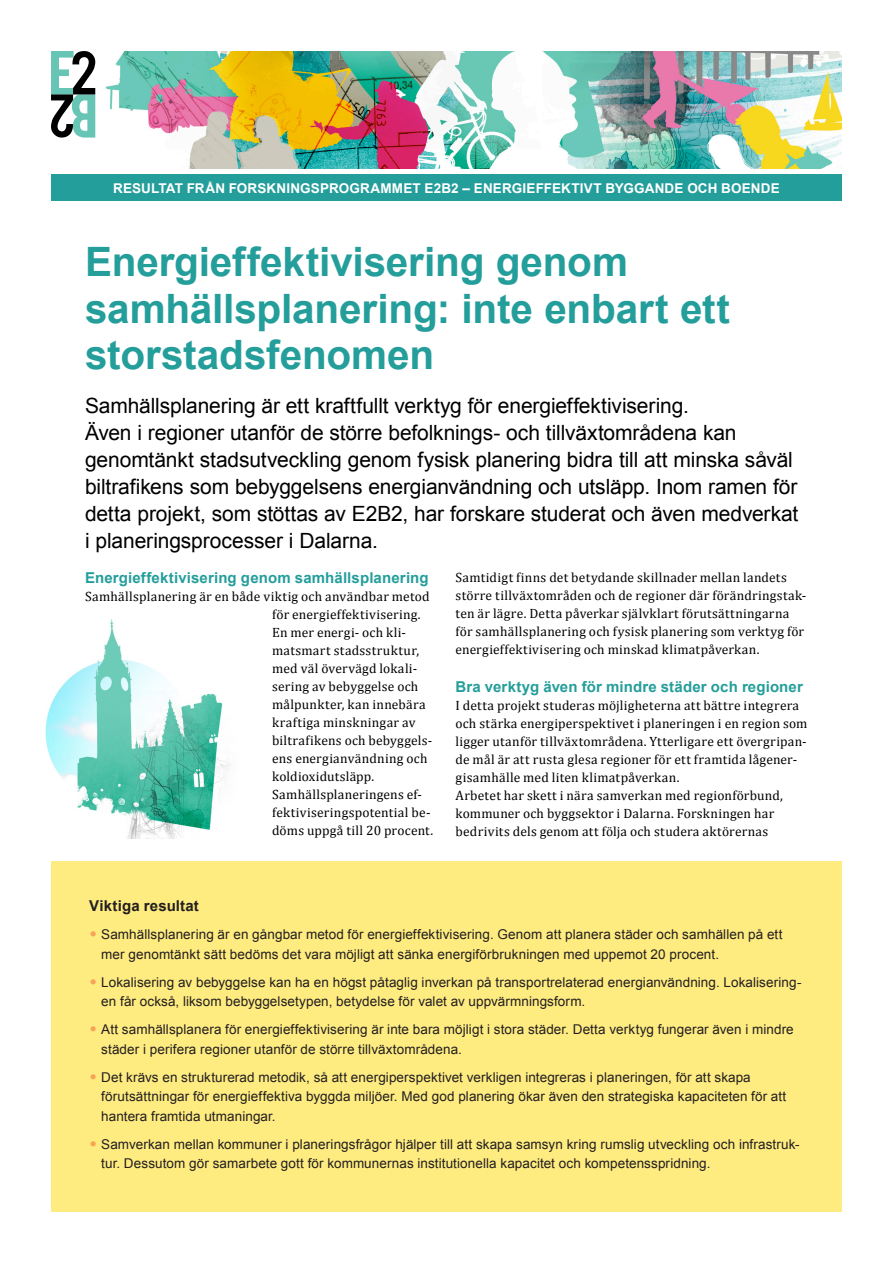
<style>
.page{position:relative;width:893px;height:1263px;background:#fff}
.page>*{position:absolute;margin:0;border:0;box-sizing:border-box;transform-origin:0 0}
._02_Subtitle{font:700 40.5px/46.5px "Arial";letter-spacing:-.005em;color:#249e9b}
._05_Bullet_list_box{font:21px/27px "Arial";letter-spacing:-.005em;color:#000001}
._03_Copy{font:700 15px "Arial";letter-spacing:.01em;color:#249e9b}
._06_Bullet_list{font:700 15px "Arial";letter-spacing:.01em;color:#231f20}
._03_Copy-2{font:13.5px/18px "Cambria";letter-spacing:.02em;color:#000001}
.t1{font:13.5px/19.5px "Arial";letter-spacing:.005em;color:#231f20}
._02_Subhead{font:700 13.5px "Arial";letter-spacing:.01em;color:#fff}
.s1{font-family:"Calibri";font-size:16.5px;color:#f8a355}
</style>
<div class="page">
<div style="left:51px;top:174px;width:791px;height:27px;background:#249e9b"></div>
<svg style="left:51px;top:51px;width:44px;height:87px"></svg>
<img style="left:105px;top:51px;width:737px;height:117px">
<img style="left:45px;top:619px;width:185px;height:220px">
<div style="left:51px;top:862px;width:791px;height:350px;background:#ffec81"></div>
<p class="_02_Subhead" style="left:113px;top:180px;width:668px">RESULTAT FRÅN FORSKNINGSPROGRAMMET E2B2 – ENERGIEFFEKTIVT BYGGANDE OCH BOENDE</p>
<p class="_02_Subtitle" style="left:85px;top:240px;width:646px">Energieffektivisering genom samhällsplanering: inte enbart ett storstadsfenomen</p>
<p class="_05_Bullet_list_box" style="left:85px;top:392px;width:715px">Samhällsplanering är ett kraftfullt verktyg för energieffektivisering.<br>Även i regioner utanför de större befolknings- och tillväxtområdena kan genomtänkt stadsutveckling genom fysisk planering bidra till att minska såväl biltrafikens som bebyggelsens energianvändning och utsläpp. Inom ramen för detta projekt, som stöttas av E2B2, har forskare studerat och även medverkat i planeringsprocesser i Dalarna.</p>
<p class="_03_Copy" style="left:85px;top:568px;width:345px">Energieffektivisering genom samhällsplanering</p>
<p class="_03_Copy-2" style="left:272px;top:587px;width:162px;text-indent:-187px">Samhällsplanering är en både viktig och användbar metod för energieffektivisering.<br>En mer energi- och kli&shy;matsmart stadsstruktur, med väl övervägd lokali&shy;sering av bebyggelse och målpunkter, kan innebära kraftiga minskningar av biltrafikens och bebyggels&shy;ens energianvändning och koldioxidutsläpp.</p>
<p class="_03_Copy-2" style="left:272px;top:785px;width:163px">Samhällsplaneringens ef&shy;fektiviseringspotential be&shy;döms uppgå till 20 procent.</p>
<p class="_03_Copy-2" style="left:455px;top:569px;width:352px">Samtidigt finns det betydande skillnader mellan landets större tillväxtområden och de regioner där förändringstak&shy;ten är lägre. Detta påverkar självklart förutsättningarna för samhällsplanering och fysisk planering som verktyg för energieffektivisering och minskad klimatpåverkan.</p>
<p class="_03_Copy" style="left:455px;top:677px;width:349px">Bra verktyg även för mindre städer och regioner</p>
<p class="_03_Copy-2" style="left:455px;top:696px;width:354px">I detta projekt studeras möjligheterna att bättre integrera och stärka energiperspektivet i planeringen i en region som ligger utanför tillväxtområdena. Ytterligare ett övergripan&shy;de mål är att rusta glesa regioner för ett framtida lågener&shy;gisamhälle med liten klimatpåverkan.</p>
<p class="_03_Copy-2" style="left:455px;top:786px;width:329px">Arbetet har skett i nära samverkan med regionförbund, kommuner och byggsektor i Dalarna. Forskningen har bedrivits dels genom att följa och studera aktörernas</p>
<p class="_06_Bullet_list" style="left:89px;top:896px;width:111px">Viktiga resultat</p>
<p class="t1" style="left:101px;top:925px;width:683px;text-indent:-12px"><span class="s1">•</span> Samhällsplanering är en gångbar metod för energieffektivisering. Genom att planera städer och samhällen på ett mer genomtänkt sätt bedöms det vara möjligt att sänka energiförbrukningen med uppemot 20 procent.</p>
<p class="t1" style="left:101px;top:972px;width:702px;text-indent:-12px"><span class="s1">•</span> Lokalisering av bebyggelse kan ha en högst påtaglig inverkan på transportrelaterad energianvändning. Lokalisering&shy;en får också, liksom bebyggelsetypen, betydelse för valet av uppvärmningsform.</p>
<p class="t1" style="left:101px;top:1020px;width:694px;text-indent:-12px"><span class="s1">•</span> Att samhällsplanera för energieffektivisering är inte bara möjligt i stora städer. Detta verktyg fungerar även i mindre städer i perifera regioner utanför de större tillväxtområdena.</p>
<p class="t1" style="left:101px;top:1067px;width:687px;text-indent:-12px"><span class="s1">•</span> Det krävs en strukturerad metodik, så att energiperspektivet verkligen integreras i planeringen, för att skapa förutsättningar för energieffektiva byggda miljöer. Med god planering ökar även den strategiska kapaciteten för att hantera framtida utmaningar.</p>
<p class="t1" style="left:101px;top:1134px;width:700px;text-indent:-12px"><span class="s1">•</span> Samverkan mellan kommuner i planeringsfrågor hjälper till att skapa samsyn kring rumslig utveckling och infrastruk&shy;tur. Dessutom gör samarbete gott för kommunernas institutionella kapacitet och kompetensspridning.</p>
</div>
